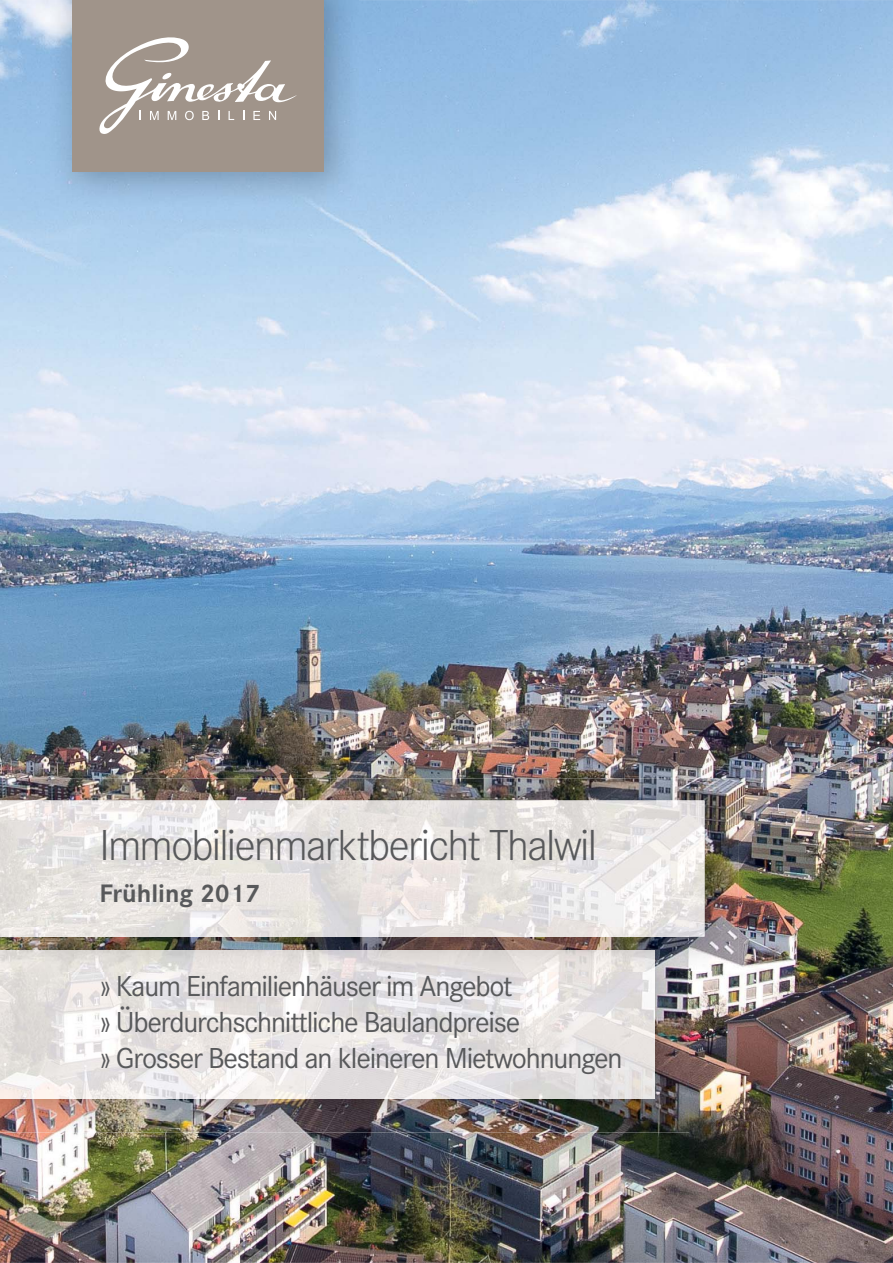
<style>
.page{position:relative;width:893px;height:1263px;background:#fff}
.page>*{position:absolute;margin:0;border:0;box-sizing:border-box;transform-origin:0 0}
.t1{font:300 45px "Corporate S";letter-spacing:-.04em;color:#58595b}
.t2{font:30px/36px "Corporate S";letter-spacing:-.04em;color:#58595b}
.t3{font:700 26.25px "Corporate S";color:#58595b}
</style>
<div class="page">
<img style="left:0;top:0;width:893px;height:1263px">
<img style="left:50px;top:0;width:308px;height:206px">
<div style="left:72px;top:0;width:252px;height:172px;background:#a0948a"></div>
<svg style="left:99px;top:37px;width:198px;height:97px"></svg>
<img style="left:0;top:937px;width:689px;height:196px">
<img style="left:0;top:951px;width:655px;height:147px">
<img style="left:0;top:778px;width:739px;height:48px">
<img style="left:686px;top:826px;width:53px;height:145px">
<img style="left:0;top:801px;width:704px;height:136px">
<h1 class="t1" style="left:99px;top:828px;width:499px">Immobilienmarktbericht Thalwil</h1>
<p class="t3" style="left:99px;top:883px;width:162px">Frühling 2017</p>
<p class="t2" style="left:99px;top:970px;width:525px">» Kaum Einfamilienhäuser im Angebot<br>» Überdurchschnittliche Baulandpreise<br>» Grosser Bestand an kleineren Mietwohnungen</p>
</div>
